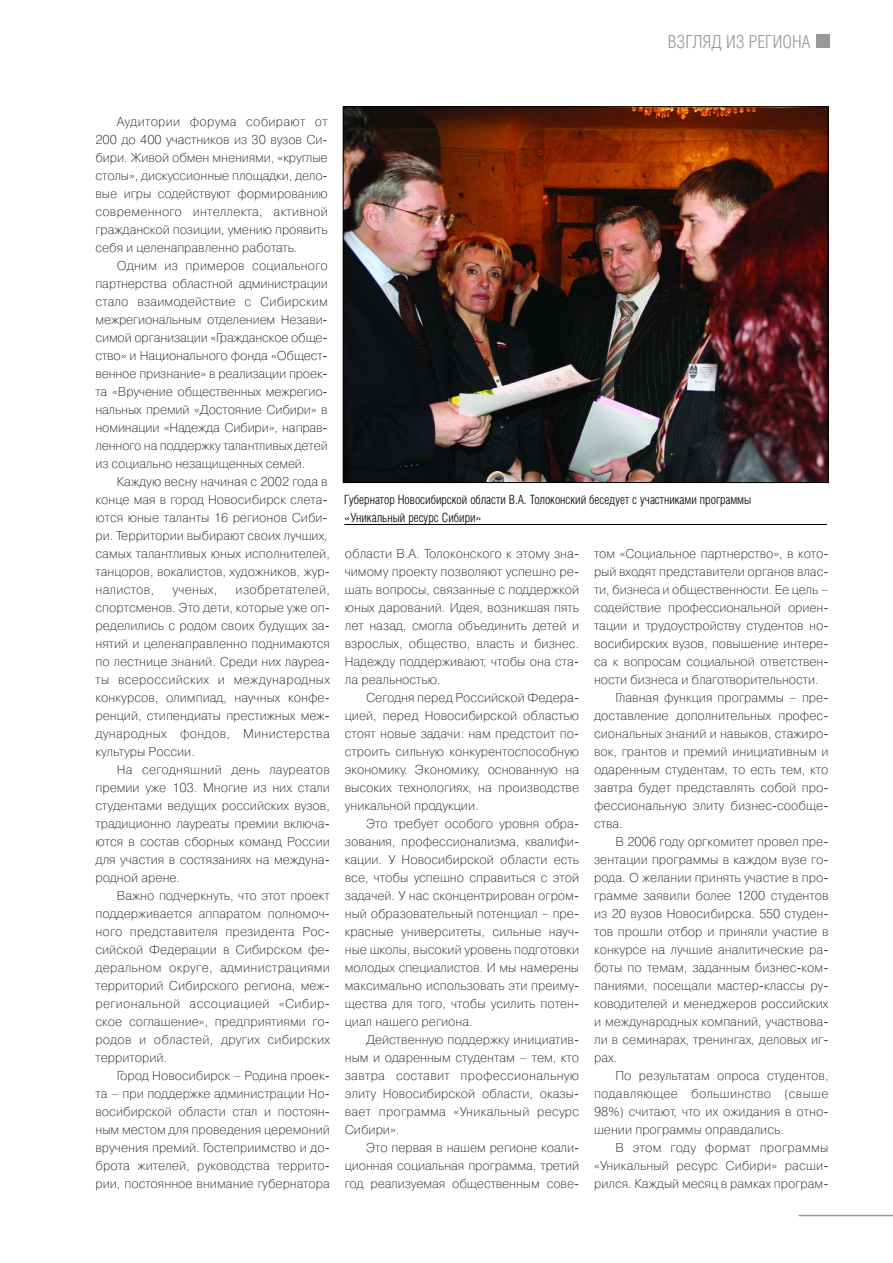
<style>
.page{position:relative;width:893px;height:1263px;background:#fff}
.page>*{position:absolute;margin:0;border:0;box-sizing:border-box;transform-origin:0 0}
.t1{font:300 18px "Helios Cond";color:#999}
.t2{font:12.75px/18px "Pragmatica Light C";color:#231f20;text-align:justify}
.t3{font:300 12.75px/18px "Helios Cond";color:#000}
.t4{font:12.75px "Pragmatica Light C";letter-spacing:.025em;color:#231f20}
</style>
<div class="page">
<div style="left:816px;top:34px;width:14px;height:14px;background:#999"></div>
<hr style="left:798px;top:1215px;width:94px;height:1px;background:#999">
<img style="left:345px;top:108px;width:481px;height:373px">
<hr style="left:344px;top:524px;width:483px;height:1px;background:#000">
<h1 class="t1" style="left:667px;top:36px;width:144px">ВЗГЛЯД ИЗ РЕГИОНА</h1>
<p class="t2" style="left:95px;top:113px;width:234px;text-indent:21px">Аудитории форума собирают от 200 до 400 участников из 30 вузов Си&shy;бири. Живой обмен мнениями, «круглые столы», дискуссионные площадки, дело&shy;вые игры содействуют формированию современного интеллекта, активной гражданской позиции, умению проявить себя и целенаправленно работать.</p>
<p class="t2" style="left:95px;top:257px;width:234px;text-indent:21px">Одним из примеров социального партнерства областной администрации стало взаимодействие с Сибирским межрегиональным отделением Незави&shy;симой организации «Гражданское обще&shy;ство» и Национального фонда «Общест&shy;венное признание» в реализации проек&shy;та «Вручение общественных межрегио&shy;нальных премий «Достояние Сибири» в номинации «Надежда Сибири», направ&shy;ленного на поддержку талантливых детей из социально незащищенных семей.</p>
<p class="t2" style="left:95px;top:473px;width:236px;text-align:left;text-indent:21px">Каждую весну начиная с 2002 года в конце мая в город Новосибирск слета&shy;ются юные таланты 16 регионов Сиби&shy;ри. Территории выбирают своих лучших, самых талантливых юных исполнителей, танцоров, вокалистов, художников, жур&shy;налистов,</p>
<p class="t2" style="left:95px;top:581px;width:236px;text-indent:140px">изобретателей, спортсменов. Это дети, которые уже оп&shy;ределились с родом своих будущих за&shy;нятий и целенаправленно поднимаются по лестнице знаний. Среди них лауреа&shy;ты всероссийских и международных конкурсов, олимпиад, научных конфе&shy;ренций, стипендиаты престижных меж&shy;дународных фондов, Министерства культуры России.</p>
<p class="t2" style="left:95px;top:761px;width:236px;text-indent:21px">На сегодняшний день лауреатов премии уже 103. Многие из них стали студентами ведущих российских вузов, традиционно лауреаты премии включа&shy;ются в состав сборных команд России для участия в состязаниях на междуна&shy;родной арене.</p>
<p class="t2" style="left:95px;top:887px;width:236px;text-indent:21px">Важно подчеркнуть, что этот проект поддерживается аппаратом полномоч&shy;ного представителя президента Рос&shy;сийской Федерации в Сибирском фе&shy;деральном округе, администрациями территорий Сибирского региона, меж&shy;региональной ассоциацией «Сибир&shy;ское соглашение», предприятиями го&shy;родов и областей, других сибирских территорий.</p>
<p class="t2" style="left:95px;top:1067px;width:236px;text-indent:21px">Город Новосибирск – Родина проек&shy;та – при поддержке администрации Но&shy;восибирской области стал и постоян&shy;ным местом для проведения церемоний вручения премий. Гостеприимство и до&shy;брота жителей, руководства террито&shy;рии, постоянное внимание губернатора</p>
<p class="t2" style="left:172px;top:581px;width:46px">ученых,</p>
<p class="t3" style="left:344px;top:493px;width:408px">Губернатор Новосибирской области В.А. Толоконский беседует с участниками программы «Уникальный ресурс Сибири»</p>
<p class="t2" style="left:345px;top:545px;width:236px">области В.А. Толоконского к этому зна&shy;чимому проекту позволяют успешно ре&shy;шать вопросы, связанные с поддержкой юных дарований. Идея, возникшая пять лет назад, смогла объединить детей и взрослых, общество, власть и бизнес.<br>Надежду поддерживают, чтобы она ста&shy;ла реальностью.</p>
<p class="t2" style="left:345px;top:689px;width:236px;text-indent:21px">Сегодня перед Российской Федера&shy;цией, перед Новосибирской областью стоят новые задачи: нам предстоит по&shy;строить сильную конкурентоспособную экономику. Экономику, основанную на высоких технологиях, на производстве уникальной продукции.</p>
<p class="t2" style="left:345px;top:815px;width:236px;text-indent:21px">Это требует особого уровня обра&shy;зования, профессионализма, квалифи&shy;кации. У Новосибирской области есть все, чтобы успешно справиться с этой задачей. У нас сконцентрирован огром&shy;ный образовательный потенциал – пре&shy;красные университеты, сильные науч&shy;ные школы, высокий уровень подготовки молодых специалистов. И мы намерены максимально использовать эти преиму&shy;щества для того, чтобы усилить потен&shy;циал нашего региона.</p>
<p class="t2" style="left:345px;top:1031px;width:236px;text-indent:21px">Действенную поддержку инициатив&shy;ным и одаренным студентам – тем, кто завтра составит профессиональную элиту Новосибирской области, оказы&shy;вает программа «Уникальный ресурс Сибири».</p>
<p class="t2" style="left:345px;top:1139px;width:236px;text-indent:21px">Это первая в нашем регионе коали&shy;ционная социальная программа, третий год реализуемая общественным сове-</p>
<p class="t2" style="left:594px;top:545px;width:236px">том «Социальное партнерство», в кото-</p>
<p class="t2" style="left:594px;top:563px;width:236px">рый входят представители органов влас-</p>
<p class="t2" style="left:594px;top:581px;width:236px">ти, бизнеса и общественности. Ее цель –</p>
<p class="t2" style="left:594px;top:599px;width:236px">содействие профессиональной ориен-</p>
<p class="t2" style="left:594px;top:617px;width:236px">тации и трудоустройству студентов но-</p>
<p class="t2" style="left:594px;top:635px;width:236px">восибирских вузов, повышение интере-</p>
<p class="t2" style="left:594px;top:653px;width:236px">са к вопросам социальной ответствен-</p>
<p class="t2" style="left:594px;top:671px;width:226px">ности бизнеса и благотворительности.</p>
<p class="t2" style="left:615px;top:689px;width:215px">Главная функция программы – пре-</p>
<p class="t2" style="left:594px;top:707px;width:236px">доставление дополнительных профес-</p>
<p class="t2" style="left:594px;top:725px;width:236px">сиональных знаний и навыков, стажиро-</p>
<p class="t2" style="left:594px;top:743px;width:236px">вок, грантов и премий инициативным и</p>
<p class="t2" style="left:594px;top:761px;width:236px">одаренным студентам, то есть тем, кто</p>
<p class="t2" style="left:594px;top:779px;width:236px">завтра будет представлять собой про-</p>
<p class="t2" style="left:594px;top:797px;width:236px">фессиональную элиту бизнес-сообще-</p>
<p class="t2" style="left:594px;top:815px;width:30px">ства.</p>
<p class="t2" style="left:615px;top:833px;width:215px">В 2006 году оргкомитет провел пре-</p>
<p class="t2" style="left:594px;top:851px;width:236px">зентации программы в каждом вузе го-</p>
<p class="t2" style="left:594px;top:869px;width:236px">рода. О желании принять участие в про-</p>
<p class="t2" style="left:594px;top:887px;width:236px">грамме заявили более 1200 студентов</p>
<p class="t2" style="left:594px;top:905px;width:236px">из 20 вузов Новосибирска. 550 студен-</p>
<p class="t2" style="left:594px;top:923px;width:236px">тов прошли отбор и приняли участие в</p>
<p class="t2" style="left:594px;top:941px;width:236px">конкурсе на лучшие аналитические ра-</p>
<p class="t2" style="left:594px;top:959px;width:236px">боты по темам, заданным бизнес-ком-</p>
<p class="t2" style="left:594px;top:977px;width:236px">паниями, посещали мастер-классы ру-</p>
<p class="t2" style="left:594px;top:995px;width:236px">ководителей и менеджеров российских</p>
<p class="t2" style="left:594px;top:1013px;width:236px">и международных компаний, участвова-</p>
<p class="t2" style="left:594px;top:1031px;width:236px">ли в семинарах, тренингах, деловых иг-</p>
<p class="t2" style="left:594px;top:1049px;width:25px">рах.</p>
<p class="t2" style="left:615px;top:1067px;width:215px">По результатам опроса студентов,</p>
<p class="t4" style="left:594px;top:1088px;width:236px">подавляющее большинство (свыше</p>
<p class="t2" style="left:594px;top:1103px;width:236px">98%) считают, что их ожидания в отно-</p>
<p class="t2" style="left:594px;top:1121px;width:191px">шении программы оправдались.</p>
<p class="t4" style="left:615px;top:1142px;width:215px">В этом году формат программы</p>
<p class="t2" style="left:594px;top:1157px;width:236px">«Уникальный ресурс Сибири» расши-</p>
<p class="t2" style="left:594px;top:1175px;width:236px">рился. Каждый месяц в рамках програм-</p>
</div>
